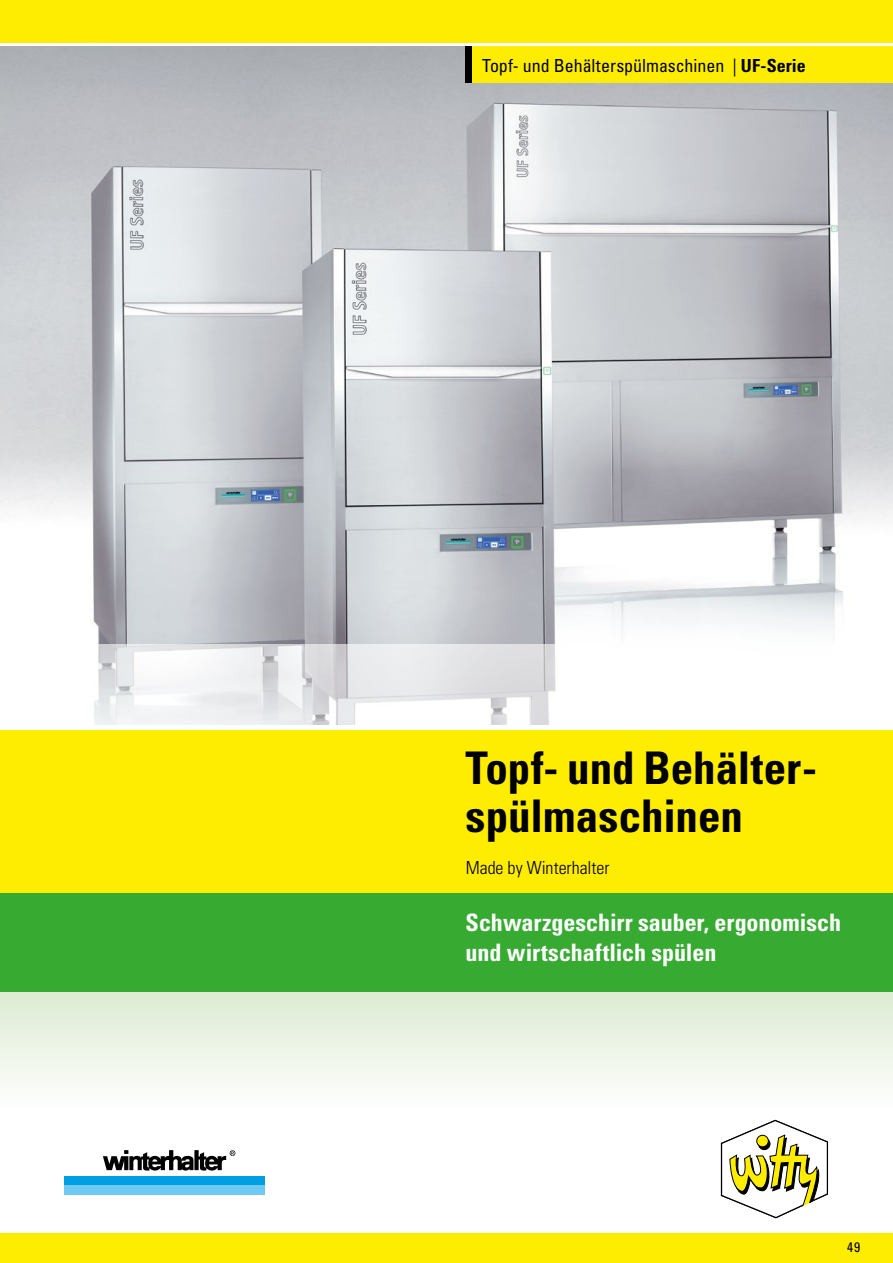
<style>
.page{position:relative;width:893px;height:1263px;background:#fff}
.page>*{position:absolute;margin:0;border:0;box-sizing:border-box;transform-origin:0 0}
.t1{font:700 condensed 45px/48px "Univers LT";color:#000}
.t2{font:700 condensed 24px/30px "Univers LT";color:#fff}
.t3{font:condensed 18px "Univers LT";letter-spacing:-.005em;color:#000}
.t4{font:300 condensed 18px "Univers LT";color:#000}
.t5{font:condensed 13.8px "Univers LT";color:#000}
.s1{font-weight:700}
</style>
<div class="page">
<img style="left:0;top:47px;width:893px;height:597px">
<svg style="left:94px;top:644px;width:462px;height:81px"></svg>
<div style="left:0;top:729px;width:893px;height:164px;background:#ffed00"></div>
<svg style="left:0;top:992px;width:893px;height:91px"></svg>
<div style="left:0;top:893px;width:893px;height:99px;background:#37aa32"></div>
<div style="left:466px;top:47px;width:427px;height:36px;background:#ffed00"></div>
<div style="left:466px;top:47px;width:6px;height:36px;background:#000"></div>
<div style="left:0;top:0;width:893px;height:43px;background:#ffed00"></div>
<div style="left:0;top:1233px;width:893px;height:30px;background:#ffed00"></div>
<svg style="left:721px;top:1120px;width:107px;height:98px"></svg>
<div style="left:64px;top:1176px;width:201px;height:9px;background:#009ee3"></div>
<div style="left:64px;top:1185px;width:201px;height:10px;background:#6fcaf3"></div>
<svg style="left:103px;top:1150px;width:132px;height:20px"></svg>
<p class="t3" style="left:482px;top:54px;width:325px">Topf- und Behälterspülmaschinen | <span class="s1">UF-Serie</span></p>
<h1 class="t1" style="left:466px;top:744px;width:353px">Topf- und Behälter&shy;spülmaschinen</h1>
<p class="t4" style="left:466px;top:857px;width:145px">Made by Winterhalter</p>
<p class="t2" style="left:466px;top:907px;width:377px">Schwarzgeschirr sauber, ergonomisch und wirtschaftlich spülen</p>
<p class="t5" style="left:847px;top:1239px;width:15px">49</p>
</div>
